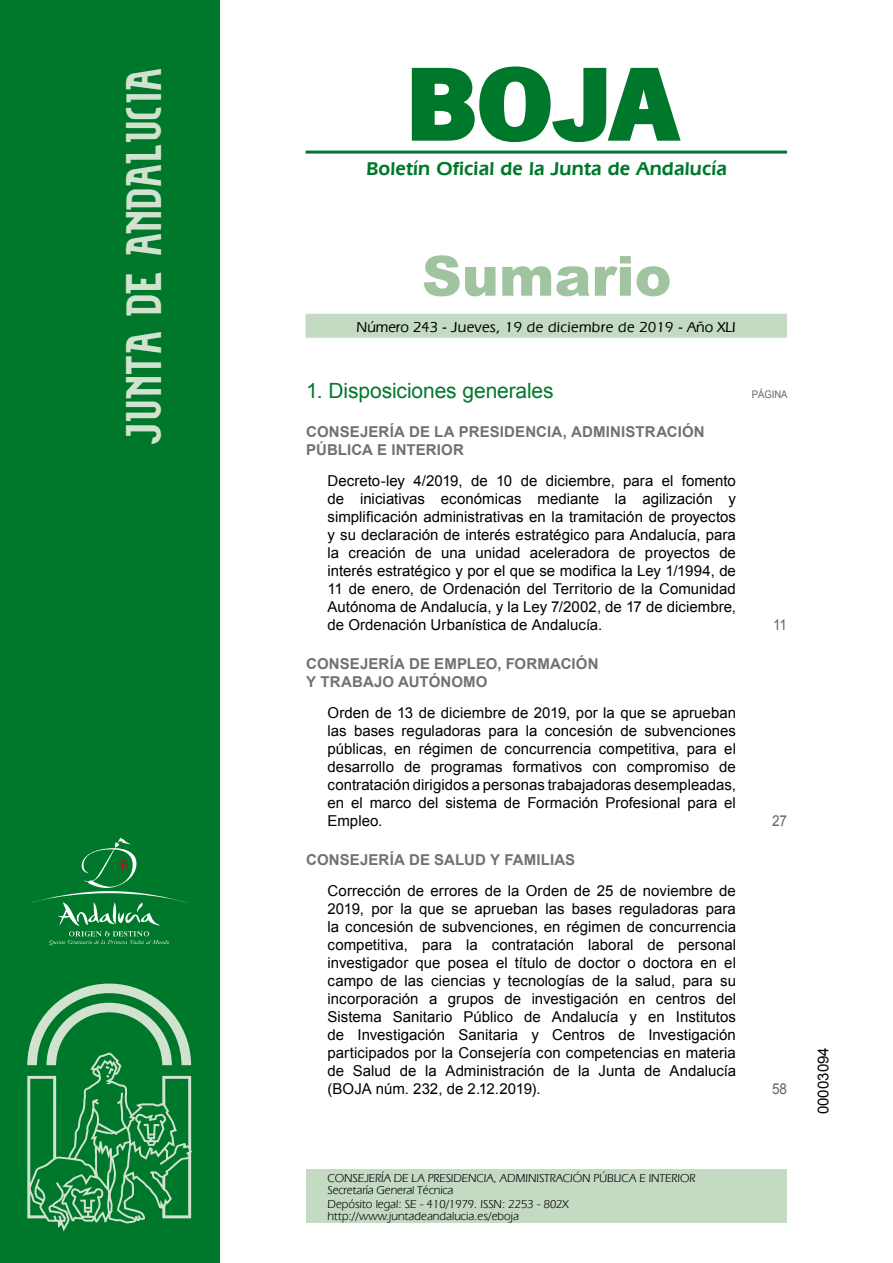
<style>
.page{position:relative;width:893px;height:1263px;background:#fff}
.page>*{position:absolute;margin:0;border:0;box-sizing:border-box;transform-origin:0 0}
.t1{font:700 105px "News Got T";color:#00782c;scale:1.14 1}
.t2{font:900 55.5px "Arial";color:#a0c4a0}
.t3{font:27px "Alfabeto Andaluz Nuevo";color:#d1e2cf}
.t4{font:21px "Arial";letter-spacing:-.005em;color:#00782c}
.t5{font:600 19.5px "Eras IT Cby BT";letter-spacing:.01em;color:#00782c}
.t6{font:15px/18px "Arial";color:#000;text-align:justify}
.t7{font:700 15px/18px "Arial";letter-spacing:.01em;color:#707173}
.t8{font:500 15px "Eras IT Cby BT";letter-spacing:.025em;color:#000}
.t9{font:15px "Arial";color:#646567;scale:.9 1}
.t10{font:12px/12px "Eras IT Cby BT";letter-spacing:-.01em;color:#000}
.t11{font:10.5px "Arial";color:#646567;scale:.9 1}
</style>
<div class="page">
<hr style="left:305px;top:151px;width:482px;height:3px;background:#00782c">
<div style="left:305px;top:314px;width:482px;height:24px;background:#c5dac3"></div>
<div style="left:0;top:0;width:219px;height:1263px;background:#00782c"></div>
<svg style="left:27px;top:984px;width:165px;height:248px"></svg>
<svg style="left:411px;top:66px;width:270px;height:77px"></svg>
<div style="left:306px;top:1169px;width:481px;height:54px;background:#c5dac3"></div>
<svg style="left:30px;top:837px;width:158px;height:108px"></svg>
<h3 class="t3" style="left:136px;top:446px;width:379px;rotate:-90deg">JUNTA DE ANDALUCIA</h3>
<h1 class="t1" style="left:405px;top:42px;width:240px">BOJA</h1>
<h3 class="t5" style="left:366px;top:157px;width:362px">Boletín Oficial de la Junta de Andalucía</h3>
<h2 class="t2" style="left:422px;top:236px;width:251px">Sumario</h2>
<p class="t8" style="left:356px;top:317px;width:380px">Número 243 - Jueves, 19 de diciembre de 2019 - Año XLI</p>
<h3 class="t4" style="left:306px;top:377px;width:249px">1. Disposiciones generales</h3>
<p class="t11" style="left:751px;top:388px;width:41px">PÁGINA</p>
<p class="t7" style="left:306px;top:424px;width:400px">CONSEJERÍA DE LA PRESIDENCIA, ADMINISTRACIÓN<br>PÚBLICA E INTERIOR</p>
<p class="t6" style="left:327px;top:472px;width:410px">Decreto-ley 4/2019, de 10 de diciembre, para el fomento de iniciativas económicas mediante la agilización y simplificación administrativas en la tramitación de proyectos y su declaración de interés estratégico para Andalucía, para la creación de una unidad aceleradora de proyectos de interés estratégico y por el que se modifica la Ley 1/1994, de 11 de enero, de Ordenación del Territorio de la Comunidad Autónoma de Andalucía, y la Ley 7/2002, de 17 de diciembre, de Ordenación Urbanística de Andalucía.</p>
<p class="t9" style="left:773px;top:615px;width:17px">11</p>
<p class="t7" style="left:306px;top:656px;width:294px">CONSEJERÍA DE EMPLEO, FORMACIÓN<br>Y TRABAJO AUTÓNOMO</p>
<p class="t6" style="left:327px;top:704px;width:410px">Orden de 13 de diciembre de 2019, por la que se aprueban las bases reguladoras para la concesión de subvenciones públicas, en régimen de concurrencia competitiva, para el desarrollo de programas formativos con compromiso de contratación dirigidos a personas trabajadoras desempleadas, en el marco del sistema de Formación Profesional para el Empleo.</p>
<p class="t7" style="left:306px;top:852px;width:270px">CONSEJERÍA DE SALUD Y FAMILIAS</p>
<p class="t6" style="left:327px;top:882px;width:410px">Corrección de errores de la Orden de 25 de noviembre de 2019, por la que se aprueban las bases reguladoras para la concesión de subvenciones, en régimen de concurrencia competitiva, para la contratación laboral de personal investigador que posea el título de doctor o doctora en el campo de las ciencias y tecnologías de la salud, para su incorporación a grupos de investigación en centros del Sistema Sanitario Público de Andalucía y en Institutos de Investigación Sanitaria y Centros de Investigación participados por la Consejería con competencias en materia de Salud de la Administración de la Junta de Andalucía (BOJA núm. 232, de 2.12.2019).</p>
<p class="t10" style="left:327px;top:1171px;width:369px">CONSEJERÍA DE LA PRESIDENCIA, ADMINISTRACIÓN PÚBLICA E INTERIOR<br>Secretaría General Técnica</p>
<p class="t10" style="left:327px;top:1198px;width:243px">Depósito legal: SE - 410/1979. ISSN: 2253 - 802X http://www.juntadeandalucia.es/eboja</p>
<p class="t9" style="left:772px;top:811px;width:18px">27</p>
<p class="t9" style="left:772px;top:1079px;width:18px">58</p>
<p class="t6" style="left:814px;top:1114px;width:68px;rotate:-90deg">00003094</p>
</div>
